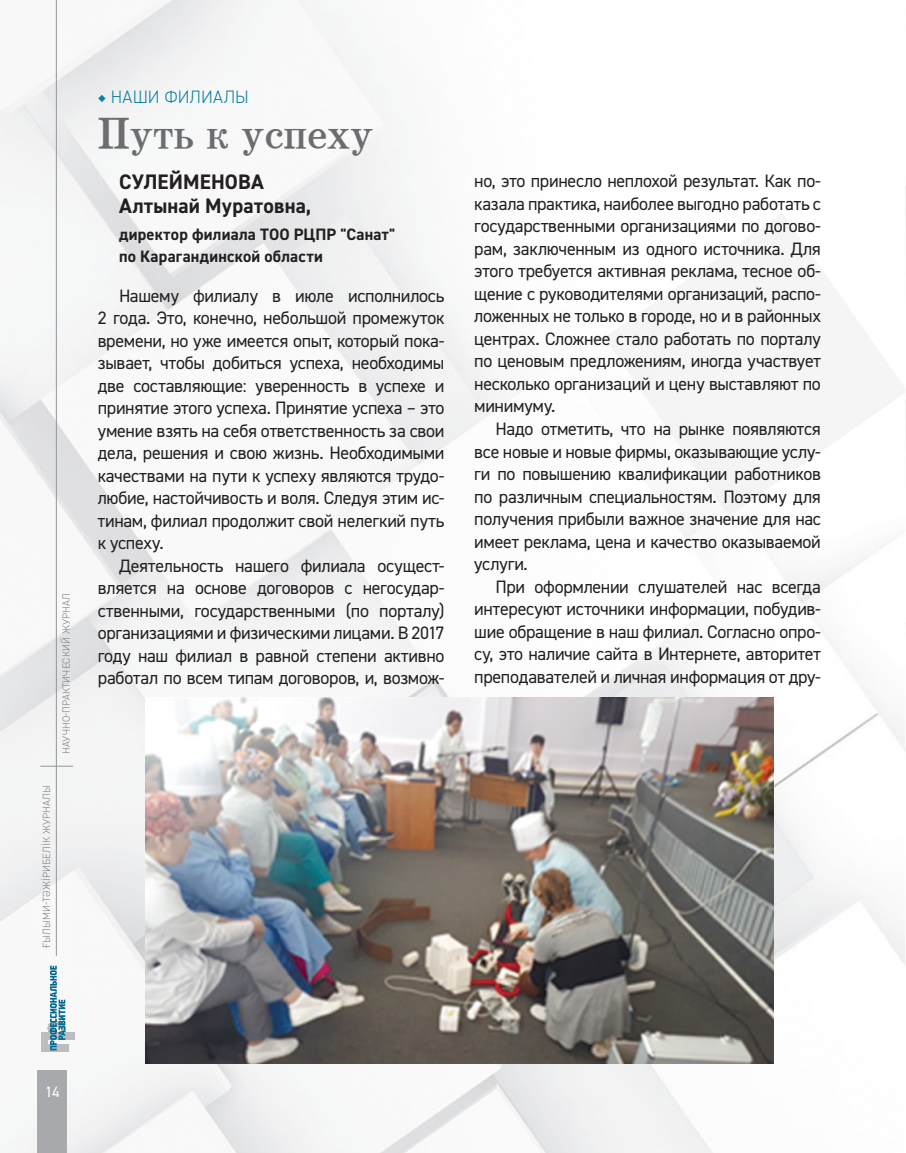
<style>
.page{position:relative;width:906px;height:1153px;background:#fff}
.page>*{position:absolute;margin:0;border:0;box-sizing:border-box;transform-origin:0 0}
.t1{font:700 42px "Century.kz";color:#6c6d70}
.t2{font:700 21px/24px "DIN2014";letter-spacing:.015em;color:#231f20}
.t3{font:18px/22.5px "DIN2014";letter-spacing:-.015em;color:#231f20;text-align:justify}
.t4{font:300 18px "DIN2014";letter-spacing:.01em;color:#0d7fa2}
.t5{font:700 16.5px/22.5px "DIN2014";letter-spacing:.015em;color:#231f20}
.t6{font:15px "DIN2014";color:#fff}
.t7{font:300 10.5px "DIN2014";letter-spacing:.01em;color:#808285}
.s1{font-family:"Minion Pro";font-weight:400}
</style>
<div class="page">
<img style="left:0;top:0;width:906px;height:1152px">
<svg style="left:449px;top:662px;width:365px;height:366px"></svg>
<svg style="left:604px;top:213px;width:302px;height:303px;fill:#f5f5f6"></svg>
<svg style="left:904px;top:623px;width:2px;height:303px"></svg>
<div style="left:38px;top:1069px;width:29px;height:83px;background:#a8a9ad"></div>
<img style="left:42px;top:1032px;width:5px;height:19px">
<svg style="left:47px;top:965px;width:28px;height:86px"></svg>
<hr style="left:56px;top:0;width:1px;height:955px;background:#939598">
<hr style="left:40px;top:765px;width:33px;height:1px;background:#939598">
<img style="left:145px;top:697px;width:628px;height:366px">
<p class="t7" style="left:60px;top:754px;width:162px;rotate:-90deg">НАУЧНО-ПРАКТИЧЕСКИЙ ЖУРНАЛ</p>
<p class="t7" style="left:40px;top:948px;width:163px;rotate:-90deg">ғылыми-тәжіри бел ік ЖУРНАЛЫ</p>
<p class="t4" style="left:98px;top:86px;width:149px"><span class="s1">◆</span> НАШИ ФИЛИАЛЫ</p>
<h1 class="t1" style="left:98px;top:110px;width:277px">Путь к успеху</h1>
<p class="t2" style="left:119px;top:169px;width:13px">Суле</p>
<p class="t2" style="left:119px;top:169px;width:194px;text-indent:50px">йменова<br>Алтынай Муратовна,</p>
<p class="t5" style="left:119px;top:222px;width:278px">директор филиала ТОО РЦПР "Санат" по Карагандинской области</p>
<p class="t3" style="left:98px;top:284px;width:348px;text-indent:21px">Нашему филиалу в июле исполнилось 2 года. Это, конечно, небольшой промежуток времени, но уже имеется опыт, который пока&shy;зывает, чтобы добиться успеха, необходимы две составляющие: уверенность в успехе и принятие этого успеха. Принятие успеха – это умение взять на себя ответственность за свои дела, решения и свою жизнь. Необходимыми качествами на пути к успеху являются трудо&shy;любие, настойчивость и воля. Следуя этим ис&shy;тинам, филиал продолжит свой нелегкий путь к успеху.</p>
<p class="t3" style="left:98px;top:554px;width:348px;text-indent:21px">Деятельность нашего филиала осущест&shy;вляется на основе договоров с негосудар&shy;ственными, государственными (по порталу) организациями и физическими лицами. В 2017 году наш филиал в равной степени активно работал по всем типам договоров, и, возмож-</p>
<p class="t3" style="left:474px;top:169px;width:348px">но, это принесло неплохой результат. Как по&shy;казала практика, наиболее выгодно работать с государственными организациями по догово&shy;рам, заключенным из одного источника. Для этого требуется активная реклама, тесное об&shy;щение с руководителями организаций, распо&shy;ложенных не только в городе, но и в районных центрах. Сложнее стало работать по порталу по ценовым предложениям, иногда участвует несколько организаций и цену выставляют по минимуму.</p>
<p class="t3" style="left:474px;top:417px;width:348px;text-indent:21px">Надо отметить, что на рынке появляются все новые и новые фирмы, оказывающие услу&shy;ги по повышению квалификации работников по различным специальностям. Поэтому для получения прибыли важное значение для нас имеет реклама, цена и качество оказываемой услуги.</p>
<p class="t3" style="left:474px;top:574px;width:348px;text-indent:21px">При оформлении слушателей нас всегда интересуют источники информации, побудив&shy;шие обращение в наш филиал. Согласно опро&shy;су, это наличие сайта в Интернете, авторитет преподавателей и личная информация от дру-</p>
<p class="t6" style="left:45px;top:1081px;width:16px">14</p>
</div>
